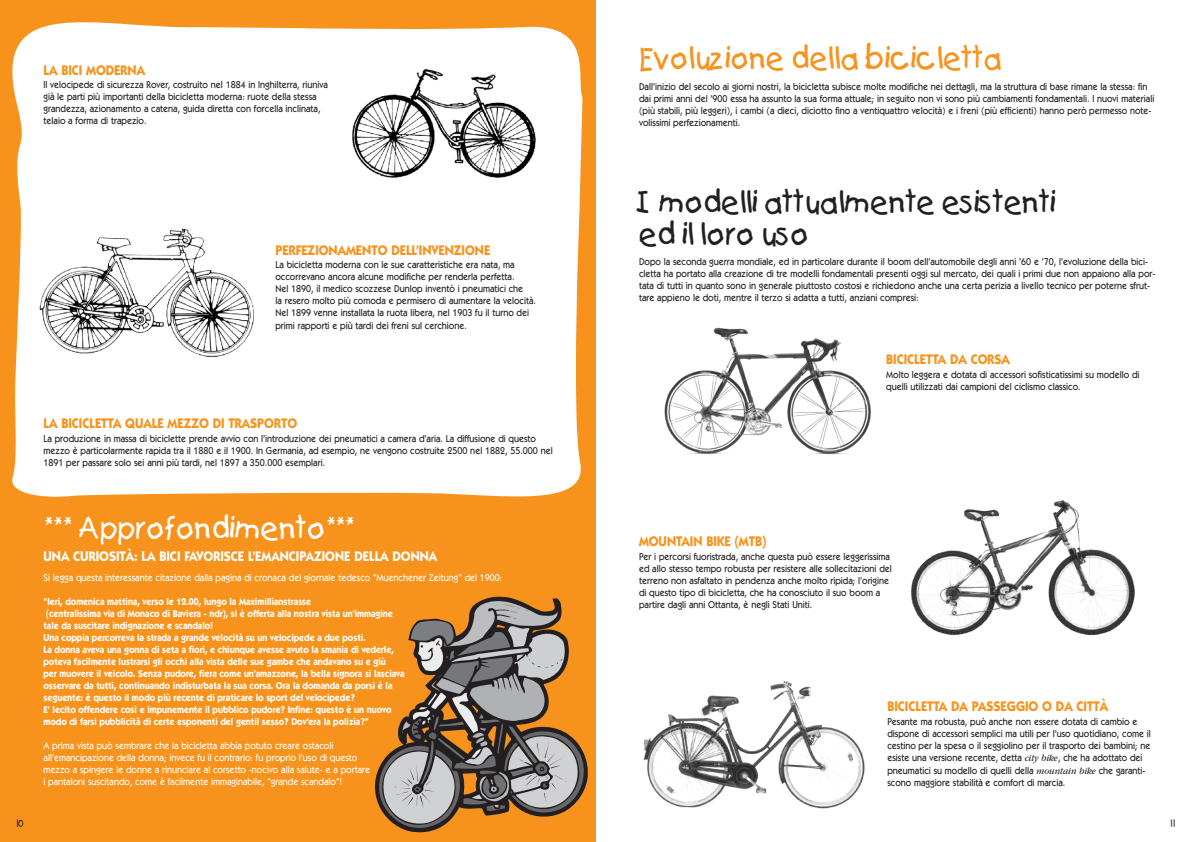
<style>
.page{position:relative;width:1191px;height:842px;background:#fff}
.page>*{position:absolute;margin:0;border:0;box-sizing:border-box;transform-origin:0 0}
.t1{font:30px/32px "Kids";color:#231f20;scale:.9 1}
.t2{font:30px "Kids";color:#f7931d;scale:.9 1}
.t3{font:30px "Kids";color:#fff;scale:.9 1}
.t4{font:700 14px "Itc Kabel";color:#f7931d;scale:.9 1}
.t5{font:700 14px "Itc Kabel";color:#fff;scale:.9 1}
.t6{font:500 10px/12px "Itc Kabel";color:#231f20;scale:.9 1}
.t7{font:700 10px/12px "Itc Kabel";letter-spacing:-.005em;color:#fff;scale:.9 1}
.t8{font:500 10px/12px "Itc Kabel";color:#fff;scale:.9 1}
.t9{font:10px "Kids";color:#231f20;scale:.9 1}
.s1{font-family:"Garamond";font-weight:400;font-style:italic}
</style>
<div class="page">
<div style="left:0;top:1px;width:595px;height:841px;background:#f7931d"></div>
<div style="left:12px;top:22px;width:571px;height:475px;background:#fff"></div>
<div style="left:331px;top:59px;width:230px;height:132px;background:#fff"></div>
<img style="left:352px;top:68px;width:184px;height:110px">
<div style="left:34px;top:226px;width:240px;height:138px;background:#fff"></div>
<img style="left:39px;top:228px;width:215px;height:130px">
<svg style="left:377px;top:597px;width:210px;height:233px"></svg>
<img style="left:664px;top:327px;width:207px;height:128px">
<img style="left:643px;top:681px;width:222px;height:128px">
<img style="left:911px;top:500px;width:224px;height:136px">
<h2 class="t4" style="left:44px;top:65px;width:114px">LA BICI MODERNA</h2>
<p class="t6" style="left:44px;top:80px;width:317px">Il velocipede di sicurezza Rover, costruito nel 1884 in Inghilterra, riuniva già le parti più importanti della bicicletta moderna: ruote della stessa grandezza, azionamento a catena, guida diretta con forcella inclinata, telaio a forma di trapezio.</p>
<h2 class="t4" style="left:275px;top:245px;width:240px">PERFEZIONAMENTO DELL’INVENZIONE</h2>
<p class="t6" style="left:275px;top:260px;width:291px">La bicicletta moderna con le sue caratteristiche era nata, ma occorrevano ancora alcune modifiche per renderla perfetta.<br>Nel 1890, il medico scozzese Dunlop inventò i pneumatici che<br>la resero molto più comoda e permisero di aumentare la velocità.<br>Nel 1899 venne installata la ruota libera, nel 1903 fu il turno dei primi rapporti e più tardi dei freni sul cerchione.</p>
<p class="t9" style="left:16px;top:819px;width:10px">10</p>
<h2 class="t4" style="left:44px;top:418px;width:283px">LA BICICLETTA QUALE MEZZO DI TRASPORTO</h2>
<p class="t6" style="left:44px;top:433px;width:567px">La produzione in massa di biciclette prende avvio con l’introduzione dei pneumatici a camera d’aria. La diffusione di questo mezzo è particolarmente rapida tra il 1880 e il 1900. In Germania, ad esempio, ne vengono costruite 2500 nel 1882, 55.000 nel<br>1891 per passare solo sei anni più tardi, nel 1897 a 350.000 esemplari.</p>
<h1 class="t3" style="left:44px;top:516px;width:346px">*** Approfondimento***</h1>
<h2 class="t5" style="left:44px;top:551px;width:439px">UNA CURIOSITÀ: LA BICI FAVORISCE L’EMANCIPAZIONE DELLA DONNA</h2>
<p class="t8" style="left:44px;top:573px;width:511px">Si legga questa interessante citazione dalla pagina di cronaca del giornale tedesco “Muenchener Zeitung” del 1900:</p>
<p class="t7" style="left:44px;top:597px;width:403px">“Ieri, domenica mattina, verso le 12.00, lungo la Maximillianstrasse<br>(centralissima via di Monaco di Baviera - ndr), si è offerta alla nostra vista un’immagine tale da suscitare indignazione e scandalo!<br>Una coppia percorreva la strada a grande velocità su un velocipede a due posti.<br>La donna aveva una gonna di seta a fiori, e chiunque avesse avuto la smania di vederle, poteva facilmente lustrarsi gli occhi alla vista delle sue gambe che andavano su e giù<br>per muovere il veicolo. Senza pudore, fiera come un’amazzone, la bella signora si lasciava osservare da tutti, continuando indisturbata la sua corsa. Ora la domanda da porsi è la seguente: è questo il modo più recente di praticare lo sport del velocipede?<br>E’ lecito offendere così e impunemente il pubblico pudore? Infine: questo è un nuovo modo di farsi pubblicità di certe esponenti del gentil sesso? Dov’era la polizia?”</p>
<p class="t8" style="left:44px;top:741px;width:364px">A prima vista può sembrare che la bicicletta abbia potuto creare ostacoli all’emancipazione della donna; invece fu il contrario: fu proprio l’uso di questo mezzo a spingere le donne a rinunciare al corsetto -nocivo alla salute- e a portare i pantaloni suscitando, come è facilmente immaginabile, “grande scandalo”!</p>
<h1 class="t2" style="left:639px;top:46px;width:405px">Evoluzione della bicicletta</h1>
<p class="t6" style="left:639px;top:81px;width:574px">Dall’inizio del secolo ai giorni nostri, la bicicletta subisce molte modifiche nei dettagli, ma la struttura di base rimane la stessa: fin dai primi anni del ’900 essa ha assunto la sua forma attuale; in seguito non vi sono più cambiamenti fondamentali. I nuovi materiali (più stabili, più leggeri), i cambi (a dieci, diciotto fino a ventiquattro velocità) e i freni (più efficienti) hanno però permesso note&shy;volissimi perfezionamenti.</p>
<h1 class="t1" style="left:639px;top:188px;width:464px">I modelli attualmente esistenti ed il loro uso</h1>
<p class="t6" style="left:639px;top:257px;width:575px">Dopo la seconda guerra mondiale, ed in particolare durante il boom dell’automobile degli anni ’60 e ’70, l’evoluzione della bici&shy;cletta ha portato alla creazione di tre modelli fondamentali presenti oggi sul mercato, dei quali i primi due non appaiono alla por&shy;tata di tutti in quanto sono in generale piuttosto costosi e richiedono anche una certa perizia a livello tecnico per poterne sfrut&shy;tare appieno le doti, mentre il terzo si adatta a tutti, anziani compresi:</p>
<h2 class="t4" style="left:886px;top:354px;width:139px">BICICLETTA DA CORSA</h2>
<p class="t6" style="left:886px;top:370px;width:283px">Molto leggera e dotata di accessori sofisticatissimi su modello di quelli utilizzati dai campioni del ciclismo classico.</p>
<h2 class="t4" style="left:639px;top:536px;width:143px">MOUNTAIN BIKE (MTB)</h2>
<p class="t6" style="left:639px;top:551px;width:282px">Per i percorsi fuoristrada, anche questa può essere leggerissima ed allo stesso tempo robusta per resistere alle sollecitazioni del terreno non asfaltato in pendenza anche molto ripida; l’origine di questo tipo di bicicletta, che ha conosciuto il suo boom a partire dagli anni Ottanta, è negli Stati Uniti.</p>
<h2 class="t4" style="left:887px;top:701px;width:247px">BICICLETTA DA PASSEGGIO O DA CITTÀ</h2>
<p class="t6" style="left:887px;top:717px;width:294px">Pesante ma robusta, può anche non essere dotata di cambio e dispone di accessori semplici ma utili per l’uso quotidiano, come il cestino per la spesa o il seggiolino per il trasporto dei bambini; ne esiste una versione recente, detta <span class="s1">city bike</span>, che ha adottato dei pneumatici su modello di quelli della <span class="s1">mountain bike</span> che garanti&shy;scono maggiore stabilità e comfort di marcia.</p>
<p class="t9" style="left:1169px;top:819px;width:7px">11</p>
</div>
